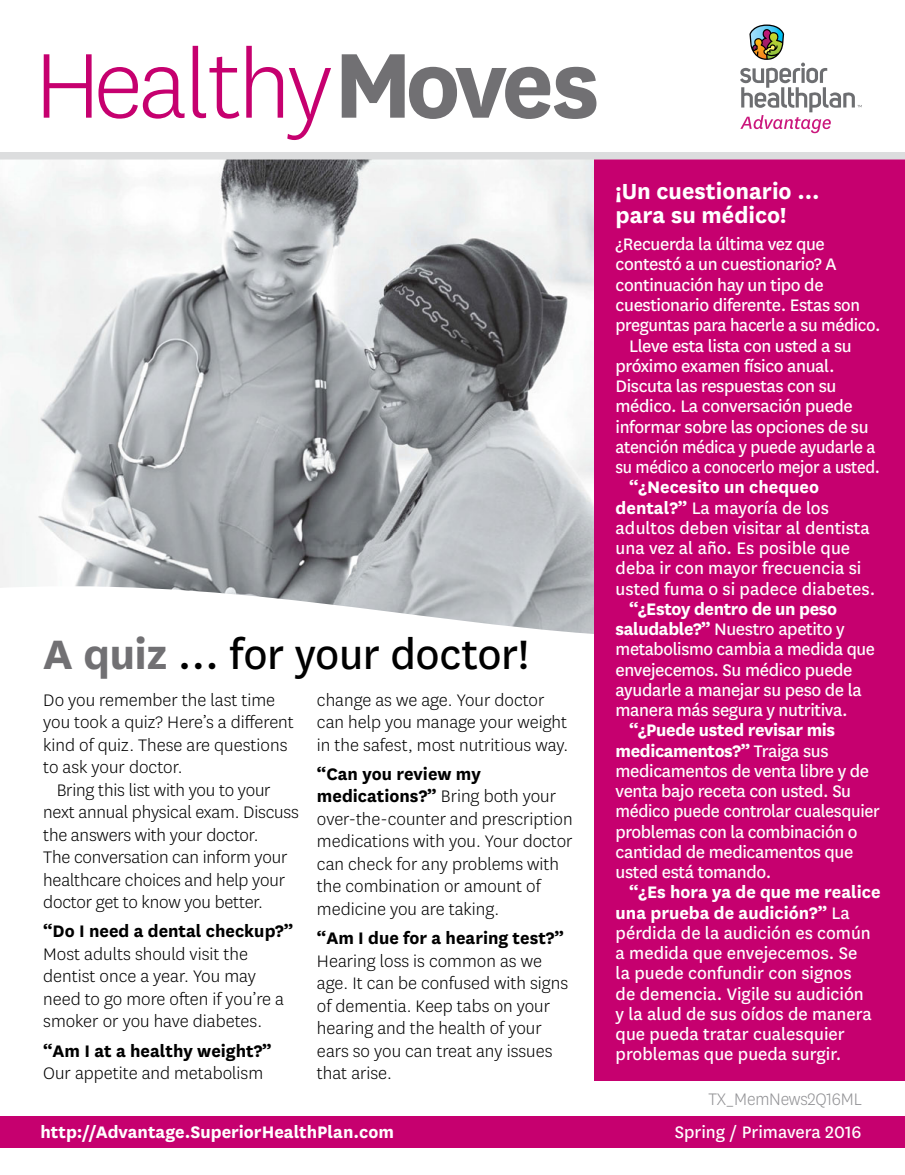
<style>
.page{position:relative;width:905px;height:1175px;background:#fff}
.page>*{position:absolute;margin:0;border:0;box-sizing:border-box;transform-origin:0 0}
.t1{font:300 107.55px "Centene Sans";letter-spacing:-.03em;color:#c6006f}
.t2{font:48px "Centene Sans";letter-spacing:-.01em;color:#000}
.t3{font:700 25.5px/24px "Centene Sans";color:#fff}
.t4{font:300 19.5px/22.5px "Centene Sans";color:#000}
.t5{font:19.5px/20.2px "Centene Sans";letter-spacing:-.02em;color:#fff}
.t6{font:19.5px/20.2px "Centene Sans";color:#fff}
.t7{font:700 19.5px "Centene Sans";color:#fff}
.t8{font:300 19.5px "Centene Sans";letter-spacing:-.01em;color:#919194;scale:.95 1}
.s1{font-weight:700;color:#717073}
.s2{font-weight:700}
</style>
<div class="page">
<img style="left:0;top:159px;width:594px;height:427px">
<svg style="left:0;top:586px;width:594px;height:48px"></svg>
<div style="left:0;top:1116px;width:904px;height:31px;background:#c6006f"></div>
<svg style="left:740px;top:25px;width:121px;height:108px"></svg>
<div style="left:594px;top:157px;width:310px;height:923px;background:#c6006f"></div>
<div style="left:0;top:152px;width:904px;height:7px;background:#dcddde"></div>
<h1 class="t1" style="left:34px;top:18px;width:567px">Healthy<span class="s1">Moves</span></h1>
<h2 class="t2" style="left:43px;top:623px;width:487px"><span class="s1">A quiz</span> … for your doctor!</h2>
<p class="t4" style="left:43px;top:687px;width:252px">Do you remember the last time you took a quiz? Here’s a different kind of quiz. These are questions to ask your doctor.</p>
<p class="t4" style="left:43px;top:777px;width:257px;text-indent:13px">Bring this list with you to your next annual physical exam. Discuss the answers with your doctor.<br>The conversation can inform your healthcare choices and help your doctor get to know you better.</p>
<p class="t4" style="left:43px;top:919px;width:251px"><span class="s2">“Do I need a dental checkup?”<br></span>Most adults should visit the dentist once a year. You may need to go more often if you’re a smoker or you have diabetes.</p>
<p class="t4" style="left:43px;top:1038px;width:230px"><span class="s2">“Am I at a healthy weight?”<br></span>Our appetite and metabolism</p>
<p class="t4" style="left:317px;top:687px;width:253px">change as we age. Your doctor can help you manage your weight in the safest, most nutritious way.</p>
<p class="t4" style="left:317px;top:762px;width:257px"><span class="s2">“Can you review my medications?”</span> Bring both your over-the-counter and prescription medications with you. Your doctor can check for any problems with the combination or amount of medicine you are taking.</p>
<p class="t4" style="left:317px;top:926px;width:253px"><span class="s2">“Am I due for a hearing test?”<br></span>Hearing loss is common as we age. It can be confused with signs of dementia. Keep tabs on your hearing and the health of your ears so you can treat any issues that arise.</p>
<h3 class="t3" style="left:615px;top:177px;width:205px">¡Un cuestionario ... para su médico!</h3>
<p class="t5" style="left:615px;top:233px;width:266px">¿Recuerda la última vez que contestó a un cuestionario? A continuación hay un tipo de cuestionario diferente. Estas son preguntas para hacerle a su médico.</p>
<p class="t5" style="left:615px;top:334px;width:266px;text-indent:14px">Lleve esta lista con usted a su próximo examen físico anual.<br>Discuta las respuestas con su médico. La conversación puede informar sobre las opciones de su atención médica y puede ayudarle a su médico a conocerlo mejor a usted.</p>
<p class="t6" style="left:615px;top:476px;width:261px;text-indent:13px"><span class="s2">“¿Necesito un chequeo dental?”</span> La mayoría de los adultos deben visitar al dentista una vez al año. Es posible que deba ir con mayor frecuencia si usted fuma o si padece diabetes.</p>
<p class="t5" style="left:615px;top:597px;width:261px;text-indent:14px"><span class="s2">“¿Estoy dentro de un peso saludable?”</span> Nuestro apetito y metabolismo cambia a medida que envejecemos. Su médico puede ayudarle a manejar su peso de la manera más segura y nutritiva.</p>
<p class="t5" style="left:615px;top:719px;width:266px;text-indent:13px"><span class="s2">“¿Puede usted revisar mis medicamentos?”</span> Traiga sus medicamentos de venta libre y de venta bajo receta con usted. Su médico puede controlar cualesquier problemas con la combinación o cantidad de medicamentos que usted está tomando.</p>
<p class="t6" style="left:615px;top:881px;width:266px;text-indent:13px"><span class="s2">“¿Es hora ya de que me realice una prueba de audición?”</span> La pérdida de la audición es común a medida que envejecemos. Se<br>la puede confundir con signos<br>de demencia. Vigile su audición<br>y la alud de sus oídos de manera que pueda tratar cualesquier problemas que pueda surgir.</p>
<p class="t8" style="left:708px;top:1086px;width:163px">TX_MemNews2Q16ML</p>
<p class="t7" style="left:40px;top:1117px;width:355px">http://Advantage.SuperiorHealthPlan.com</p>
<p class="t6" style="left:674px;top:1120px;width:188px">Spring / Primavera 2016</p>
</div>
